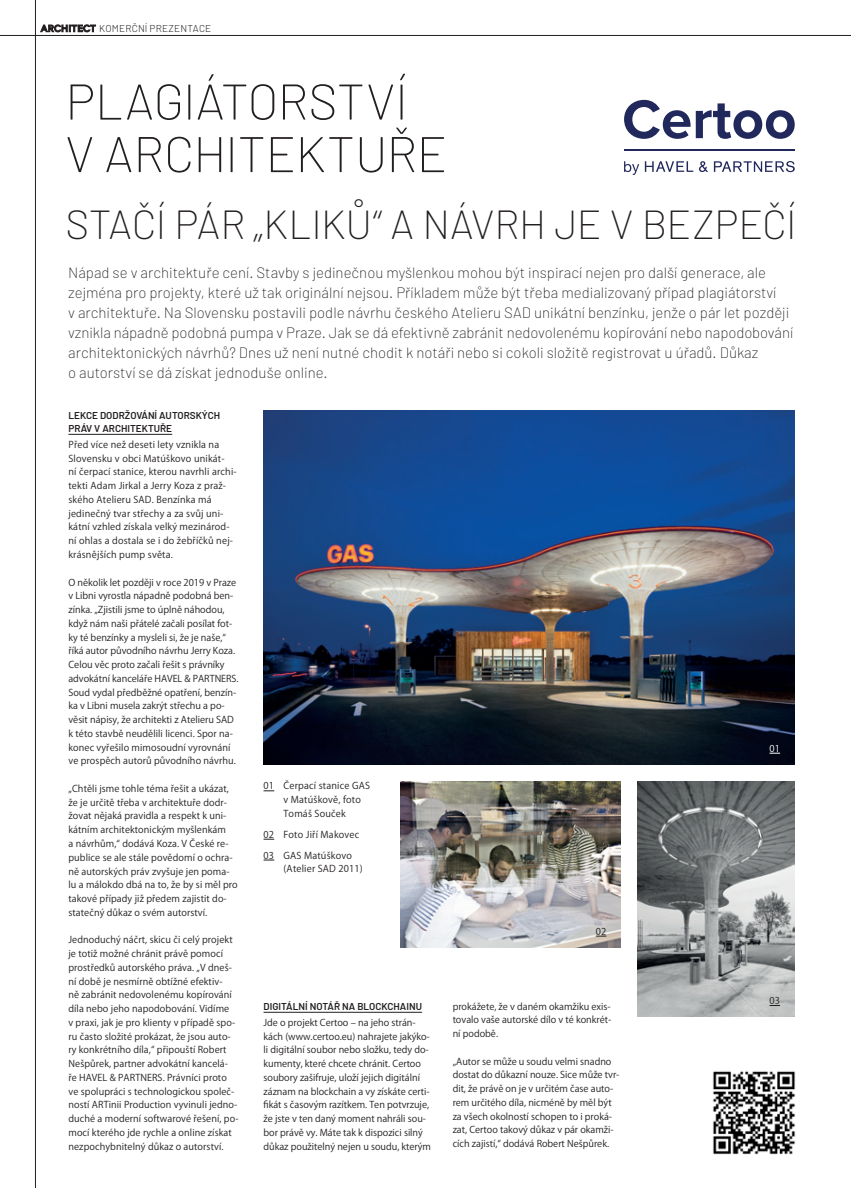
<style>
.page{position:relative;width:851px;height:1188px;background:#fff}
.page>*{position:absolute;margin:0;border:0;box-sizing:border-box;transform-origin:0 0}
.ARCH-titulek92{font:200 50px/52.5px "Barlow";letter-spacing:-.005em;color:#231f20}
.ARCH-titulek92-2{font:200 40.62px "Barlow";letter-spacing:-.005em;color:#231f20}
.PEREX_BIG{font:200 15px/20px "Barlow";color:#231f20}
.SUBHEAD_NAHORE_OK{font:600 10px/13.8px "Barlow";color:#231f20}
.t1{font:300 10px "Barlow";letter-spacing:.02em;color:#231f20}
.TEXT{font:9.38px/13.8px "Koz Go Pr 6 N";letter-spacing:.01em;color:#231f20}
.POPISKA{font:9.38px/13.8px "Koz Go Pr 6 N";letter-spacing:.02em;color:#231f20}
.POPISKA-2{font:9.38px "Koz Go Pr 6 N";color:#fff}
</style>
<div class="page">
<hr style="left:35px;top:0;width:1px;height:1187px;background:#231f20">
<hr style="left:0;top:35px;width:850px;height:1px;background:#231f20">
<svg style="left:40px;top:24px;width:56px;height:8px"></svg>
<hr style="left:68px;top:434px;width:104px;height:1px;background:#231f20">
<hr style="left:263px;top:1011px;width:159px;height:1px;background:#231f20">
<img style="left:263px;top:410px;width:531px;height:354px">
<img style="left:637px;top:781px;width:157px;height:235px">
<img style="left:400px;top:781px;width:220px;height:165px">
<svg style="left:624px;top:100px;width:170px;height:39px"></svg>
<svg style="left:624px;top:161px;width:170px;height:14px"></svg>
<hr style="left:624px;top:149px;width:170px;height:2px;background:#21285b">
<img style="left:713px;top:1071px;width:83px;height:83px">
<p class="t1" style="left:99px;top:22px;width:113px">KOMERČNÍ PREZENTACE</p>
<p class="ARCH-titulek92" style="left:65px;top:74px;width:383px">PLAGIÁTORSTVÍ<br>V ARCHITEKTUŘE</p>
<p class="ARCH-titulek92-2" style="left:65px;top:199px;width:732px">STAČÍ PÁR „KLIKŮ“ A NÁVRH JE V BEZPEČÍ</p>
<p class="PEREX_BIG" style="left:68px;top:262px;width:726px">Nápad se v architektuře cení. Stavby s jedinečnou myšlenkou mohou být inspirací nejen pro další generace, ale zejména pro projekty, které už tak originální nejsou. Příkladem může být třeba medializovaný případ plagiátorství<br>v architektuře. Na Slovensku postavili podle návrhu českého Atelieru SAD unikátní benzínku, jenže o pár let později vznikla nápadně podobná pumpa v Praze. Jak se dá efektivně zabránit nedovolenému kopírování nebo napodobování architektonických návrhů? Dnes už není nutné chodit k notáři nebo si cokoli složitě registrovat u úřadů. Důkaz<br>o autorství se dá získat jednoduše online.</p>
<p class="SUBHEAD_NAHORE_OK" style="left:68px;top:408px;width:153px">LEKCE DODRŽOVÁNÍ AUTORSKÝCH<br>PRÁV V ARCHITEKTUŘE</p>
<p class="TEXT" style="left:68px;top:437px;width:170px">Před více než deseti lety vznikla na Slovensku v obci Matúškovo unikát-<br>ní čerpací stanice, kterou navrhli archi&shy;tekti Adam Jirkal a Jerry Koza z praž&shy;ského Atelieru SAD. Benzínka má jedinečný tvar střechy a za svůj uni&shy;kátní vzhled získala velký mezinárod&shy;ní ohlas a dostala se i do žebříčků nej&shy;krásnějších pump světa.</p>
<p class="TEXT" style="left:68px;top:575px;width:172px">O několik let později v roce 2019 v Praze v Libni vyrostla nápadně podobná ben&shy;zínka. „Zjistili jsme to úplně náhodou, když nám naši přátelé začali posílat fot&shy;ky té benzínky a mysleli si, že je naše,“ říká autor původního návrhu Jerry Koza.<br>Celou věc proto začali řešit s právníky advokátní kanceláře HAVEL &amp; PARTNERS.<br>Soud vydal předběžné opatření, benzín&shy;ka v Libni musela zakrýt střechu a po&shy;věsit nápisy, že architekti z Atelieru SAD k této stavbě neudělili licenci. Spor na&shy;konec vyřešilo mimosoudní vyrovnání ve prospěch autorů původního návrhu.</p>
<p class="TEXT" style="left:68px;top:781px;width:171px">„Chtěli jsme tohle téma řešit a ukázat, že je určitě třeba v architektuře dodr&shy;žovat nějaká pravidla a respekt k uni&shy;kátním architektonickým myšlenkám<br>a návrhům,“ dodává Koza. V České re&shy;publice se ale stále povědomí o ochra&shy;ně autorských práv zvyšuje jen poma&shy;lu a málokdo dbá na to, že by si měl pro takové případy již předem zajistit do&shy;statečný důkaz o svém autorství.</p>
<p class="TEXT" style="left:68px;top:932px;width:171px">Jednoduchý náčrt, skicu či celý projekt je totiž možné chránit právě pomocí prostředků autorského práva. „V dneš&shy;ní době je nesmírně obtížné efektiv-<br>ně zabránit nedovolenému kopírování díla nebo jeho napodobování. Vidíme<br>v praxi, jak je pro klienty v případě spo&shy;ru často složité prokázat, že jsou auto&shy;ry konkrétního díla,“ připouští Robert Nešpůrek, partner advokátní kancelá&shy;ře HAVEL &amp; PARTNERS. Právníci proto ve spolupráci s technologickou společ&shy;ností ARTinii Production vyvinuli jedno&shy;duché a moderní softwarové řešení, po&shy;mocí kterého jde rychle a online získat nezpochybnitelný důkaz o autorství.</p>
<p class="POPISKA-2" style="left:769px;top:742px;width:12px">01</p>
<p class="POPISKA" style="left:283px;top:779px;width:88px;text-indent:-20px">01 Čerpací stanice GAS v Matúškově, foto<br>Tomáš Souček</p>
<p class="POPISKA" style="left:263px;top:827px;width:97px">02 Foto Jiří Makovec</p>
<p class="POPISKA" style="left:283px;top:848px;width:81px;text-indent:-20px">03 GAS Matúškovo (Atelier SAD 2011)</p>
<p class="POPISKA" style="left:595px;top:924px;width:12px">02</p>
<p class="POPISKA" style="left:769px;top:993px;width:12px">03</p>
<p class="SUBHEAD_NAHORE_OK" style="left:263px;top:999px;width:160px">DIGITÁLNÍ NOTÁŘ NA BLOCKCHAINU</p>
<p class="TEXT" style="left:263px;top:1015px;width:169px">Jde o projekt Certoo – na jeho strán&shy;kách (www.certoo.eu) nahrajete jakýko&shy;li digitální soubor nebo složku, tedy do&shy;kumenty, které chcete chránit. Certoo soubory zašifruje, uloží jejich digitální záznam na blockchain a vy získáte certi&shy;fikát s časovým razítkem. Ten potvrzuje, že jste v ten daný moment nahráli sou&shy;bor právě vy. Máte tak k dispozici silný důkaz použitelný nejen u soudu, kterým</p>
<p class="TEXT" style="left:452px;top:999px;width:160px;text-align:justify">prokážete, že v daném okamžiku exis&shy;tovalo vaše autorské dílo v té konkrét&shy;ní podobě.</p>
<p class="TEXT" style="left:452px;top:1054px;width:168px">„Autor se může u soudu velmi snadno dostat do důkazní nouze. Sice může tvr&shy;dit, že právě on je v určitém čase auto&shy;rem určitého díla, nicméně by měl být za všech okolností schopen to i proká&shy;zat, Certoo takový důkaz v pár okamži&shy;cích zajistí,“ dodává Robert Nešpůrek.</p>
</div>
